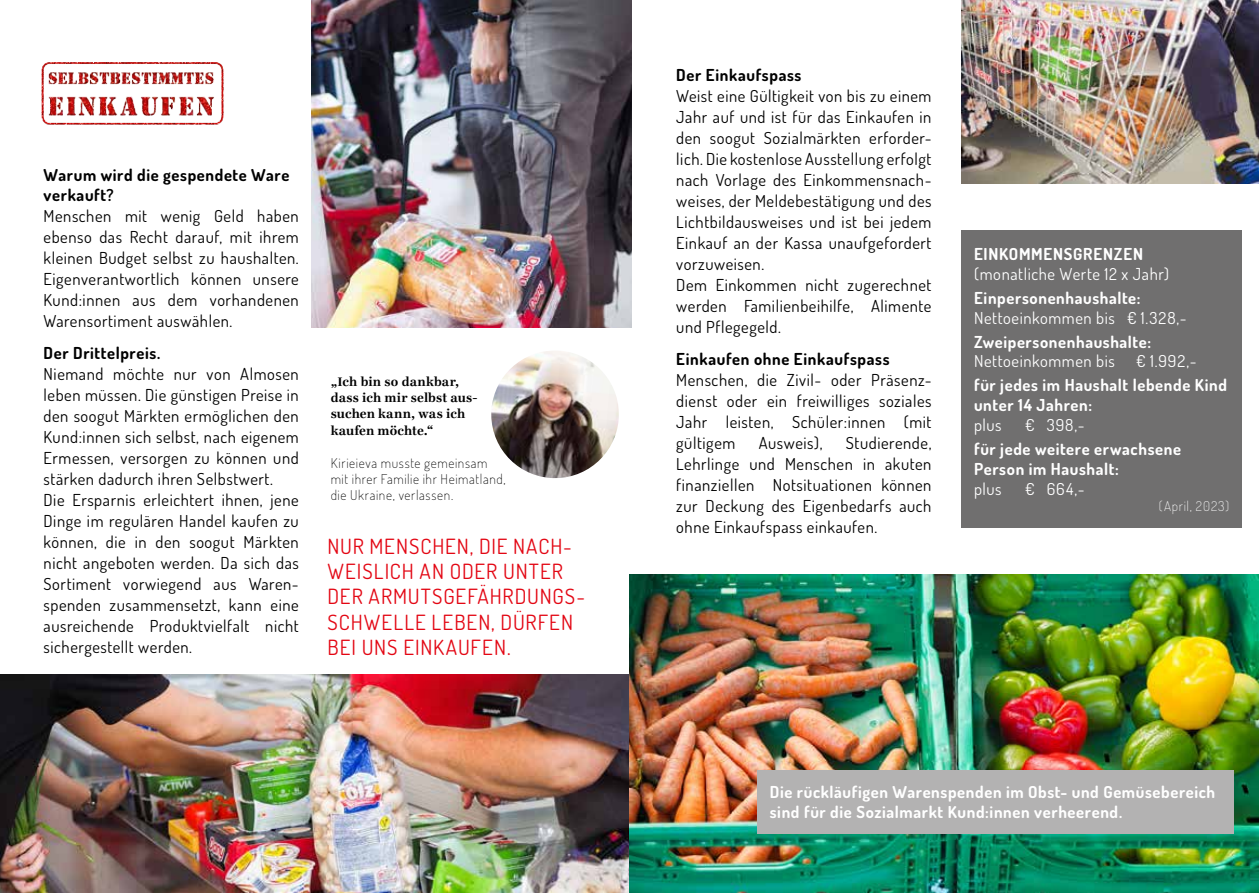
<style>
.page{position:relative;width:1259px;height:893px;background:#fff}
.page>*{position:absolute;margin:0;border:0;box-sizing:border-box;transform-origin:0 0}
.t1{font:21px/25.2px "Dosis";letter-spacing:.045em;color:#e30613}
.t2{font:16.5px/21px "Dosis";letter-spacing:.035em;color:#000;text-align:justify}
.t3{font:700 16.5px/19.8px "Dosis";letter-spacing:.04em;color:#fff}
.t4{font:16.5px "Dosis";letter-spacing:.035em;color:#fff}
.t5{font:700 16.5px/19.8px "Dosis";letter-spacing:.04em;color:#000}
.t6{font:200 13.5px/16.2px "Dosis";letter-spacing:.045em;color:#000}
.t7{font:700 13.5px/16.2px "Ingeborg";letter-spacing:.01em;color:#000}
.t8{font:200 13.5px "Dosis";letter-spacing:.065em;color:#fff}
</style>
<div class="page">
<img style="left:0;top:674px;width:629px;height:219px">
<img style="left:311px;top:0;width:320px;height:328px">
<img style="left:491px;top:351px;width:128px;height:128px">
<img style="left:629px;top:574px;width:630px;height:319px">
<img style="left:961px;top:0;width:298px;height:184px">
<div style="left:757px;top:770px;width:476px;height:63px;background:#b3b2b2"></div>
<div style="left:961px;top:230px;width:281px;height:298px;background:#706f6f"></div>
<img style="left:41px;top:62px;width:183px;height:63px">
<p class="t5" style="left:44px;top:165px;width:247px">Warum wird die gespendete Ware verkauft?</p>
<p class="t2" style="left:44px;top:205px;width:257px">Menschen mit wenig Geld haben ebenso das Recht darauf, mit ihrem kleinen Budget selbst zu haushalten.<br>Eigenverantwortlich können unsere Kund:innen aus dem vorhandenen Warensortiment auswählen.</p>
<p class="t5" style="left:44px;top:343px;width:118px">Der Drittelpreis.</p>
<p class="t2" style="left:44px;top:363px;width:257px;text-align:left">Niemand möchte nur von Almosen leben müssen. Die günstigen Preise in den soogut Märkten ermöglichen den Kund:innen sich selbst, nach eigenem Ermessen, versorgen zu können und stärken dadurch ihren Selbstwert.<br>Die Ersparnis erleichtert ihnen, jene Dinge im regulären Handel kaufen zu können, die in den soogut Märkten nicht angeboten werden. Da sich das Sortiment vorwiegend aus Waren&shy;spenden zusammensetzt, kann eine ausreichende Produktvielfalt nicht sichergestellt werden.</p>
<p class="t7" style="left:331px;top:374px;width:148px">„Ich bin so dankbar, dass ich mir selbst aus&shy;suchen kann, was ich kaufen möchte.“</p>
<p class="t6" style="left:331px;top:455px;width:177px">Kirieieva musste gemeinsam mit ihrer Familie ihr Heimatland, die Ukraine, verlassen.</p>
<p class="t1" style="left:327px;top:533px;width:259px">NUR MENSCHEN, DIE NACH-<br>WEISLICH AN ODER UNTER<br>DER ARMUTSGEFÄHRDUNGS-<br>SCHWELLE LEBEN, DÜRFEN<br>BEI UNS EINKAUFEN.</p>
<p class="t5" style="left:676px;top:64px;width:127px">Der Einkaufspass</p>
<p class="t2" style="left:676px;top:85px;width:257px;text-align:left">Weist eine Gültigkeit von bis zu einem Jahr auf und ist für das Einkaufen in den soogut Sozialmärkten erforder&shy;lich. Die kostenlose Ausstellung erfolgt nach Vorlage des Einkommensnach&shy;weises, der Meldebestätigung und des Lichtbildausweises und ist bei jedem Einkauf an der Kassa unaufgefordert vorzuweisen.<br>Dem Einkommen nicht zugerechnet werden Familienbeihilfe, Alimente und Pflegegeld.</p>
<p class="t5" style="left:676px;top:349px;width:215px">Einkaufen ohne Einkaufspass</p>
<p class="t2" style="left:676px;top:369px;width:257px">Menschen, die Zivil- oder Präsenz&shy;dienst oder ein freiwilliges soziales Jahr leisten, Schüler:innen (mit gültigem</p>
<p class="t2" style="left:758px;top:432px;width:65px">Ausweis),</p>
<p class="t2" style="left:676px;top:432px;width:257px;text-indent:170px">Studierende, Lehrlinge und Menschen in akuten finanziellen Notsituationen können zur Deckung des Eigenbedarfs auch ohne Einkaufspass einkaufen.</p>
<p class="t3" style="left:974px;top:244px;width:170px">EINKOMMENSGRENZEN</p>
<p class="t4" style="left:974px;top:263px;width:196px">(monatliche Werte 12 x Jahr)</p>
<p class="t3" style="left:974px;top:287px;width:168px">Einpersonenhaushalte:</p>
<p class="t4" style="left:974px;top:307px;width:214px">Nettoeinkommen bis € 1.328,-</p>
<p class="t3" style="left:974px;top:331px;width:179px">Zweipersonenhaushalte:</p>
<p class="t4" style="left:974px;top:350px;width:142px">Nettoeinkommen bis</p>
<p class="t4" style="left:1136px;top:350px;width:62px">€ 1.992,-</p>
<p class="t3" style="left:974px;top:375px;width:255px">für jedes im Haushalt lebende Kind unter 14 Jahren:</p>
<p class="t4" style="left:974px;top:414px;width:29px">plus</p>
<p class="t4" style="left:1025px;top:414px;width:61px">€ 398,-</p>
<p class="t3" style="left:974px;top:439px;width:209px">für jede weitere erwachsene<br>Person im Haushalt:</p>
<p class="t4" style="left:974px;top:478px;width:29px">plus</p>
<p class="t4" style="left:1025px;top:478px;width:61px">€ 664,-</p>
<p class="t8" style="left:1159px;top:497px;width:72px">(April, 2023)</p>
<p class="t3" style="left:770px;top:782px;width:447px">Die rückläufigen Warenspenden im Obst- und Gemüsebereich sind für die Sozialmarkt Kund:innen verheerend.</p>
</div>
